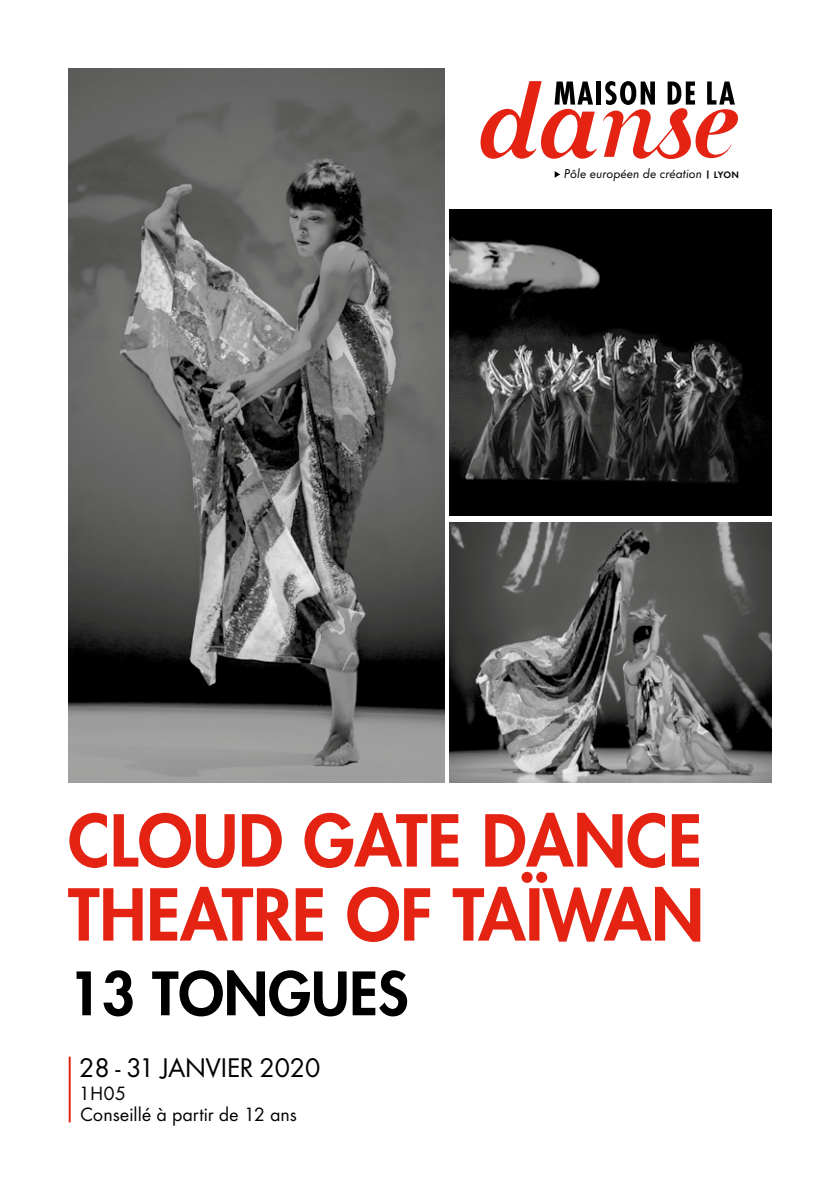
<style>
.page{position:relative;width:840px;height:1191px;background:#fff}
.page>*{position:absolute;margin:0;border:0;box-sizing:border-box;transform-origin:0 0}
.t1{font:800 69.4px/74px "Futura Std";color:#e42313}
.t2{font:800 58.2px "Futura Std";color:#000}
.t3{font:28px "Futura T";letter-spacing:-.025em;color:#000}
.t4{font:20px/21px "Futura T";color:#000}
.t5{font:italic 13.4px "Futura T";color:#000}
.s1{font-weight:600;font-style:normal;font-size:10px}
.s2{font-weight:600;font-style:normal;font-size:9.8px}
</style>
<div class="page">
<img style="left:449px;top:523px;width:322px;height:259px">
<hr style="left:69px;top:1056px;width:2px;height:66px;background:#e42313">
<img style="left:68px;top:68px;width:376px;height:714px">
<img style="left:449px;top:209px;width:322px;height:306px">
<svg style="left:480px;top:81px;width:116px;height:78px"></svg>
<hr style="left:596px;top:81px;width:4px;height:24px;background:#000">
<svg style="left:603px;top:81px;width:135px;height:78px"></svg>
<svg style="left:554px;top:171px;width:6px;height:7px"></svg>
<p class="t5" style="left:563px;top:165px;width:176px">Pôle européen de création <span class="s1">|</span> <span class="s2">LYON</span></p>
<p class="t1" style="left:68px;top:804px;width:637px">CLOUD GATE DANCE<br>THEATRE OF TAÏWAN</p>
<p class="t2" style="left:68px;top:957px;width:342px">13 TONGUES</p>
<p class="t3" style="left:79px;top:1051px;width:243px">28 - 31 JANVIER 2020</p>
<p class="t4" style="left:79px;top:1082px;width:219px">1H05<br>Conseillé à partir de 12 ans</p>
</div>
